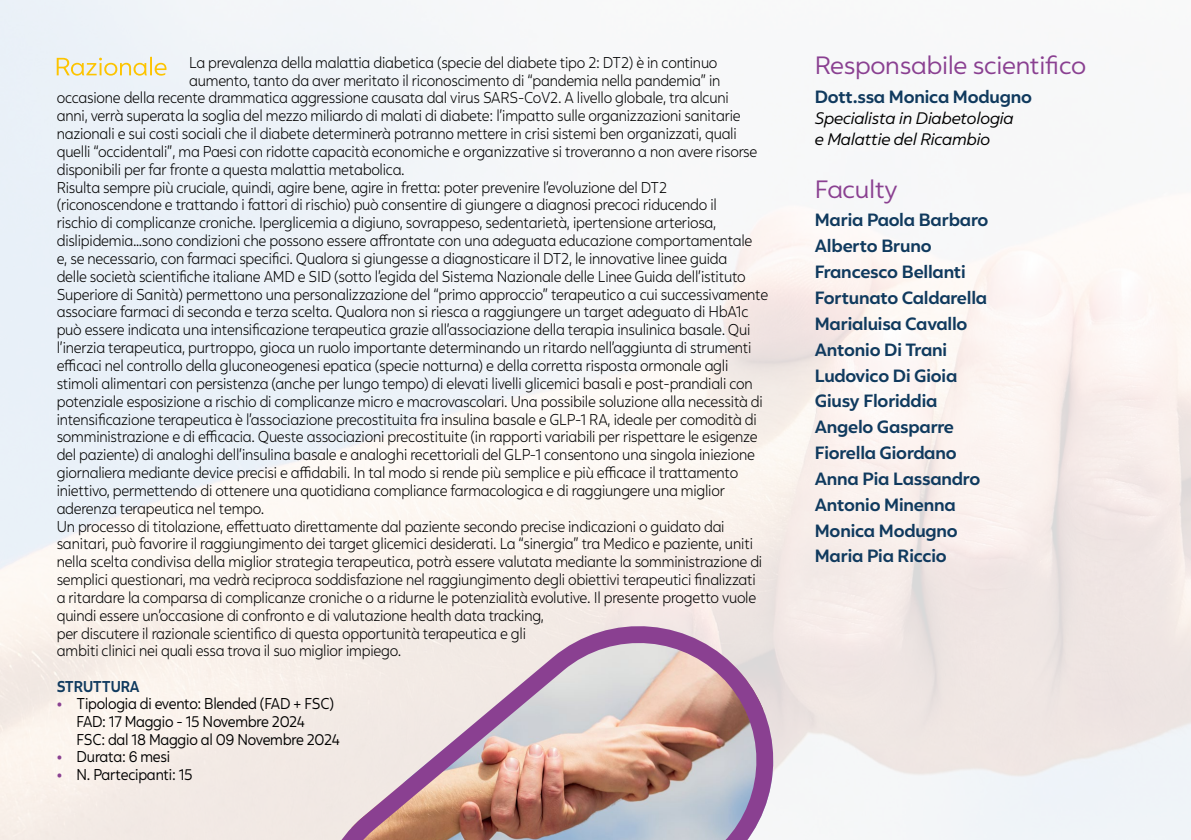
<style>
.page{position:relative;width:1191px;height:840px;background:#fff}
.page>*{position:absolute;margin:0;border:0;box-sizing:border-box;transform-origin:0 0}
.t1{font:24px "Rupert";letter-spacing:-.01em;color:#8a4091}
.t2{font:700 17px/25.8px "Rupert";letter-spacing:-.01em;color:#103a5e}
.t3{font:italic 16px/21px "Rupert";letter-spacing:-.01em;color:#000}
.t4{font:300 15px "Rupert";letter-spacing:-.015em;color:#000;scale:.9 1}
.t5{font:15px/17.6px "Rupert";letter-spacing:-.015em;color:#000;scale:.9 1}
.t6{font:700 15px "Rupert";letter-spacing:-.015em;color:#103a5e;scale:.9 1}
.s1{font-weight:700;color:#8a4091}
</style>
<div class="page">
<svg style="left:57px;top:57px;width:109px;height:19px"></svg>
<svg style="left:309px;top:602px;width:487px;height:237px"></svg>
<p class="t4" style="left:189px;top:51px;width:588px">La prevalenza della malattia diabetica (specie del diabete tipo 2: DT2) è in continuo</p>
<p class="t4" style="left:189px;top:68px;width:592px">aumento, tanto da aver meritato il riconoscimento di “pandemia nella pandemia” in</p>
<p class="t4" style="left:57px;top:86px;width:748px">occasione della recente drammatica aggressione causata dal virus SARS-CoV2. A livello globale, tra alcuni</p>
<p class="t4" style="left:57px;top:104px;width:761px">anni, verrà superata la soglia del mezzo miliardo di malati di diabete: l’impatto sulle organizzazioni sanitarie</p>
<p class="t4" style="left:57px;top:122px;width:757px">nazionali e sui costi sociali che il diabete determinerà potranno mettere in crisi sistemi ben organizzati, quali</p>
<p class="t4" style="left:57px;top:140px;width:780px">quelli “occidentali”, ma Paesi con ridotte capacità economiche e organizzative si troveranno a non avere risorse</p>
<p class="t4" style="left:57px;top:158px;width:388px">disponibili per far fronte a questa malattia metabolica.</p>
<p class="t4" style="left:57px;top:175px;width:679px">Risulta sempre più cruciale, quindi, agire bene, agire in fretta: poter prevenire l’evoluzione del DT2</p>
<p class="t4" style="left:57px;top:193px;width:735px">(riconoscendone e trattando i fattori di rischio) può consentire di giungere a diagnosi precoci riducendo il</p>
<p class="t4" style="left:57px;top:211px;width:734px">rischio di complicanze croniche. Iperglicemia a digiuno, sovrappeso, sedentarietà, ipertensione arteriosa,</p>
<p class="t4" style="left:57px;top:229px;width:774px">dislipidemia…sono condizioni che possono essere affrontate con una adeguata educazione comportamentale</p>
<p class="t4" style="left:57px;top:247px;width:746px">e, se necessario, con farmaci specifici. Qualora si giungesse a diagnosticare il DT2, le innovative linee guida</p>
<p class="t4" style="left:57px;top:264px;width:767px">delle società scientifiche italiane AMD e SID (sotto l’egida del Sistema Nazionale delle Linee Guida dell’istituto</p>
<p class="t4" style="left:57px;top:282px;width:792px">Superiore di Sanità) permettono una personalizzazione del “primo approccio” terapeutico a cui successivamente</p>
<p class="t4" style="left:57px;top:300px;width:770px">associare farmaci di seconda e terza scelta. Qualora non si riesca a raggiungere un target adeguato di HbA1c</p>
<p class="t4" style="left:57px;top:318px;width:772px">può essere indicata una intensificazione terapeutica grazie all’associazione della terapia insulinica basale. Qui</p>
<p class="t4" style="left:57px;top:336px;width:773px">l’inerzia terapeutica, purtroppo, gioca un ruolo importante determinando un ritardo nell’aggiunta di strumenti</p>
<p class="t4" style="left:57px;top:354px;width:748px">efficaci nel controllo della gluconeogenesi epatica (specie notturna) e della corretta risposta ormonale agli</p>
<p class="t4" style="left:57px;top:371px;width:775px">stimoli alimentari con persistenza (anche per lungo tempo) di elevati livelli glicemici basali e post-prandiali con</p>
<p class="t4" style="left:57px;top:389px;width:786px">potenziale esposizione a rischio di complicanze micro e macrovascolari. Una possibile soluzione alla necessità di</p>
<p class="t4" style="left:57px;top:407px;width:779px">intensificazione terapeutica è l’associazione precostituita fra insulina basale e GLP-1 RA, ideale per comodità di</p>
<p class="t4" style="left:57px;top:425px;width:780px">somministrazione e di efficacia. Queste associazioni precostituite (in rapporti variabili per rispettare le esigenze</p>
<p class="t4" style="left:57px;top:443px;width:777px">del paziente) di analoghi dell’insulina basale e analoghi recettoriali del GLP-1 consentono una singola iniezione</p>
<p class="t4" style="left:57px;top:460px;width:759px">giornaliera mediante device precisi e affidabili. In tal modo si rende più semplice e più efficace il trattamento</p>
<p class="t4" style="left:57px;top:478px;width:744px">iniettivo, permettendo di ottenere una quotidiana compliance farmacologica e di raggiungere una miglior</p>
<p class="t4" style="left:57px;top:496px;width:232px">aderenza terapeutica nel tempo.</p>
<p class="t4" style="left:57px;top:514px;width:743px">Un processo di titolazione, effettuato direttamente dal paziente secondo precise indicazioni o guidato dai</p>
<p class="t4" style="left:57px;top:532px;width:775px">sanitari, può favorire il raggiungimento dei target glicemici desiderati. La “sinergia” tra Medico e paziente, uniti</p>
<p class="t4" style="left:57px;top:550px;width:785px">nella scelta condivisa della miglior strategia terapeutica, potrà essere valutata mediante la somministrazione di</p>
<p class="t4" style="left:57px;top:567px;width:778px">semplici questionari, ma vedrà reciproca soddisfazione nel raggiungimento degli obiettivi terapeutici finalizzati</p>
<p class="t4" style="left:57px;top:585px;width:778px">a ritardare la comparsa di complicanze croniche o a ridurne le potenzialità evolutive. Il presente progetto vuole</p>
<p class="t4" style="left:57px;top:603px;width:543px">quindi essere un’occasione di confronto e di valutazione health data tracking,</p>
<p class="t4" style="left:57px;top:621px;width:523px">per discutere il razionale scientifico di questa opportunità terapeutica e gli</p>
<p class="t4" style="left:57px;top:639px;width:384px">ambiti clinici nei quali essa trova il suo miglior impiego.</p>
<p class="t6" style="left:57px;top:674px;width:94px">STRUTTURA</p>
<p class="t5" style="left:77px;top:693px;width:294px;text-indent:-20px"><span class="s1">•</span> Tipologia di evento: Blended (FAD + FSC)<br>FAD: 17 Maggio - 15 Novembre 2024<br>FSC: dal 18 Maggio al 09 Novembre 2024</p>
<p class="t5" style="left:57px;top:746px;width:127px"><span class="s1">•</span> Durata: 6 mesi</p>
<p class="t5" style="left:57px;top:764px;width:153px"><span class="s1">•</span> N. Partecipanti: 15</p>
<h1 class="t1" style="left:814px;top:47px;width:273px">Responsabile scientifico</h1>
<p class="t2" style="left:814px;top:82px;width:219px">Dott.ssa Monica Modugno</p>
<p class="t3" style="left:814px;top:106px;width:200px">Specialista in Diabetologia e Malattie del Ricambio</p>
<h1 class="t1" style="left:814px;top:170px;width:84px">Faculty</h1>
<p class="t2" style="left:814px;top:206px;width:175px">Maria Paola Barbaro<br>Alberto Bruno<br>Francesco Bellanti<br>Fortunato Caldarella<br>Marialuisa Cavallo<br>Antonio Di Trani<br>Ludovico Di Gioia<br>Giusy Floriddia<br>Angelo Gasparre<br>Fiorella Giordano<br>Anna Pia Lassandro<br>Antonio Minenna<br>Monica Modugno<br>Maria Pia Riccio</p>
</div>
